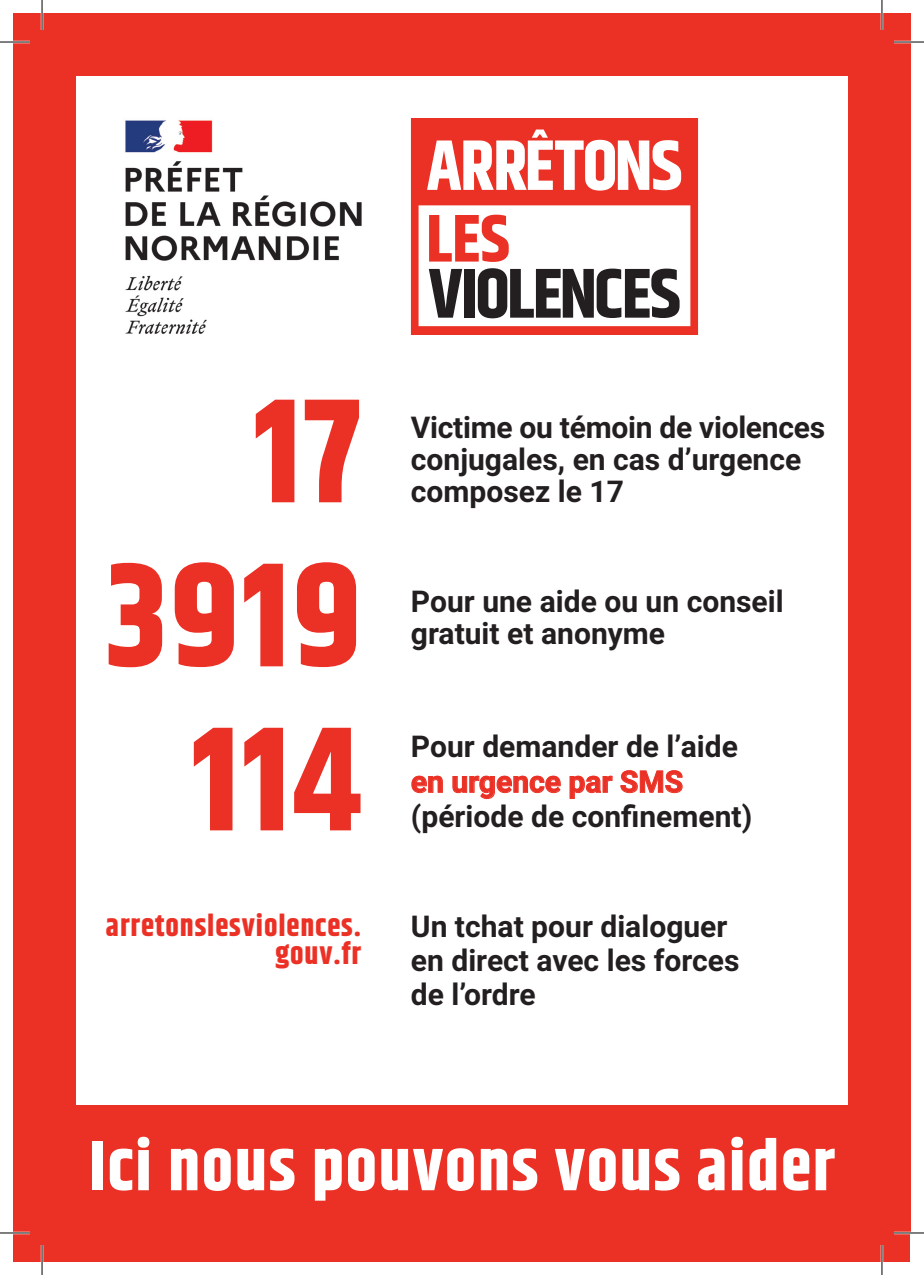
<style>
.page{position:relative;width:924px;height:1275px;background:#fff}
.page>*{position:absolute;margin:0;border:0;box-sizing:border-box;transform-origin:0 0}
.t1{font:700 148px/164px "Khand";letter-spacing:.02em;color:#eb3125;text-align:right}
.t2{font:700 70px "Khand";letter-spacing:.02em;color:#fff}
.t3{font:700 30px/32px "Roboto";color:#231f20}
.t4{font:700 30px/28px "Khand";letter-spacing:.03em;color:#eb3125;text-align:right}
.t5{font:700 30px "Roboto";color:#eb3125}
</style>
<div class="page">
<div style="left:42px;top:14px;width:867px;height:62px;background:#eb3125"></div>
<div style="left:14px;top:1105px;width:895px;height:156px;background:#eb3125"></div>
<div style="left:14px;top:14px;width:62px;height:1219px;background:#eb3125"></div>
<div style="left:847px;top:42px;width:62px;height:1191px;background:#eb3125"></div>
<img style="left:125px;top:120px;width:237px;height:214px">
<svg style="left:411px;top:775px;width:32px;height:18px"></svg>
<svg style="left:452px;top:775px;width:109px;height:24px"></svg>
<svg style="left:569px;top:775px;width:43px;height:24px"></svg>
<svg style="left:620px;top:770px;width:62px;height:23px"></svg>
<svg style="left:411px;top:118px;width:286px;height:216px"></svg>
<div style="left:595px;top:150px;width:9px;height:31px;background:#eb3125;border-radius:4px"></div>
<svg style="left:474px;top:150px;width:7px;height:14px"></svg>
<svg style="left:440px;top:150px;width:7px;height:19px"></svg>
<svg style="left:428px;top:269px;width:34px;height:49px"></svg>
<div style="left:464px;top:269px;width:11px;height:49px;background:#231f20"></div>
<svg style="left:477px;top:268px;width:202px;height:50px"></svg>
<svg style="left:429px;top:215px;width:79px;height:47px"></svg>
<hr style="left:0;top:41px;width:30px;height:2px;background:#fff">
<hr style="left:893px;top:41px;width:30px;height:2px;background:#fff">
<hr style="left:0;top:1231px;width:30px;height:3px;background:#fff">
<hr style="left:893px;top:1231px;width:30px;height:3px;background:#fff">
<hr style="left:41px;top:0;width:2px;height:30px;background:#fff">
<hr style="left:41px;top:1245px;width:2px;height:30px;background:#fff">
<hr style="left:880px;top:0;width:2px;height:30px;background:#fff">
<hr style="left:880px;top:1245px;width:2px;height:30px;background:#fff">
<hr style="left:0;top:42px;width:30px;height:1px;background:#000">
<hr style="left:893px;top:42px;width:30px;height:1px;background:#000">
<hr style="left:0;top:1232px;width:30px;height:1px;background:#000">
<hr style="left:893px;top:1232px;width:30px;height:1px;background:#000">
<hr style="left:42px;top:0;width:1px;height:30px;background:#000">
<hr style="left:42px;top:1245px;width:1px;height:30px;background:#000">
<hr style="left:881px;top:0;width:1px;height:30px;background:#000">
<hr style="left:881px;top:1245px;width:1px;height:30px;background:#000">
<h1 class="t1" style="left:105px;top:378px;width:258px">17<br>3919<br>114</h1>
<p class="t4" style="left:106px;top:913px;width:257px">arretonslesviolences. gouv.fr</p>
<p class="t3" style="left:411px;top:410px;width:415px">Victime ou témoin de violences conjugales, en cas d’urgence composez le 17</p>
<p class="t3" style="left:411px;top:584px;width:374px">Pour une aide ou un conseil gratuit et anonyme</p>
<p class="t3" style="left:411px;top:729px;width:328px">Pour demander de l’aide</p>
<p class="t5" style="left:411px;top:760px;width:274px">en urgence par SMS</p>
<p class="t3" style="left:411px;top:799px;width:343px">(période de confinement)</p>
<p class="t3" style="left:411px;top:908px;width:330px;line-height:34px">Un tchat pour dialoguer en direct avec les forces de l’ordre</p>
<h2 class="t2" style="left:89px;top:1116px;width:747px">Ici nous pouvons vous aider</h2>
</div>
